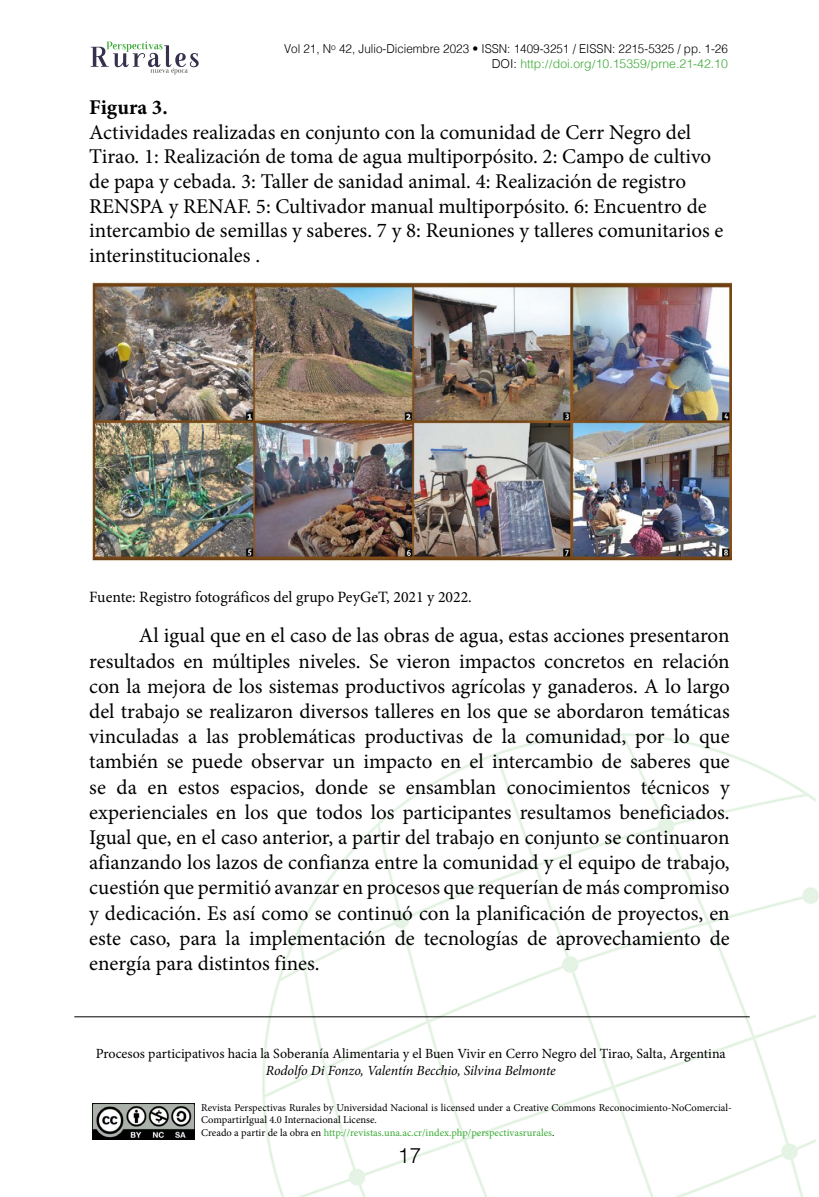
<style>
.page{position:relative;width:819px;height:1197px;background:#fff}
.page>*{position:absolute;margin:0;border:0;box-sizing:border-box;transform-origin:0 0}
.t1{font:21px/25.2px "Minion Pro";color:#000}
.t2{font:700 21px "Minion Pro";color:#000}
.t3{font:300 21px "Helvetica";color:#000}
.t4{font:15.75px "Minion Pro";color:#000}
.t5{font:14px "Minion Pro";color:#000}
.t6{font:italic 14px "Minion Pro";letter-spacing:-.01em;color:#000}
.t7{font:300 12.25px/14.7px "Helvetica";color:#000;text-align:right;scale:.95 1}
.t8{font:10.5px/12.6px "Minion Pro";color:#000}
.s1{color:#3aaa35}
.s2{font-family:"Minion Pro";font-weight:400;color:#3aaa35}
</style>
<div class="page">
<img style="left:263px;top:734px;width:556px;height:463px">
<svg style="left:91px;top:42px;width:108px;height:33px"></svg>
<img style="left:92px;top:1103px;width:103px;height:36px">
<hr style="left:74px;top:1017px;width:676px;height:1px;background:#000">
<img style="left:91px;top:281px;width:641px;height:280px">
<p class="t7" style="left:284px;top:41px;width:469px">Vol 21, N<sup>o</sup> 42, Julio-Diciembre 2023 • ISSN: 1409-3251 / EISSN: 2215-5325 / pp. 1-26<br>DOI: <span class="s1">http:</span><span class="s2">//</span><span class="s1">doi.org</span><span class="s2">/</span><span class="s1">10.15359</span><span class="s2">/</span><span class="s1">prne.21-42.10</span></p>
<p class="t2" style="left:89px;top:93px;width:80px">Figura 3.</p>
<p class="t1" style="left:89px;top:120px;width:636px;line-height:24.5px">Actividades realizadas en conjunto con la comunidad de Cerr Negro del Tirao. 1: Realización de toma de agua multiporpósito. 2: Campo de cultivo de papa y cebada. 3: Taller de sanidad animal. 4: Realización de registro RENSPA y RENAF. 5: Cultivador manual multiporpósito. 6: Encuentro de intercambio de semillas y saberes. 7 y 8: Reuniones y talleres comunitarios e interinstitucionales .</p>
<p class="t4" style="left:89px;top:587px;width:384px">Fuente: Registro fotográficos del grupo PeyGeT, 2021 y 2022.</p>
<p class="t1" style="left:89px;top:623px;width:642px;text-align:justify;text-indent:50px">Al igual que en el caso de las obras de agua, estas acciones presentaron resultados en múltiples niveles. Se vieron impactos concretos en relación con la mejora de los sistemas productivos agrícolas y ganaderos. A lo largo del trabajo se realizaron diversos talleres en los que se abordaron temáticas vinculadas a las problemáticas productivas de la comunidad, por lo que también se puede observar un impacto en el intercambio de saberes que se da en estos espacios, donde se ensamblan conocimientos técnicos y experienciales en los que todos los participantes resultamos beneficiados.<br>Igual que, en el caso anterior, a partir del trabajo en conjunto se continuaron afianzando los lazos de confianza entre la comunidad y el equipo de trabajo, cuestión que permitió avanzar en procesos que requerían de más compromiso y dedicación. Es así como se continuó con la planificación de proyectos, en este caso, para la implementación de tecnologías de aprovechamiento de energía para distintos fines.</p>
<p class="t5" style="left:96px;top:1044px;width:632px">Procesos participativos hacia la Soberanía Alimentaria y el Buen Vivir en Cerro Negro del Tirao, Salta, Argentina</p>
<p class="t6" style="left:266px;top:1061px;width:292px">Rodolfo Di Fonzo, Valentín Becchio, Silvina Belmonte</p>
<p class="t8" style="left:201px;top:1101px;width:532px">Revista Perspectivas Rurales by Universidad Nacional is licensed under a Creative Commons Reconocimiento-NoComercial-<br>CompartirIgual 4.0 Internacional License.<br>Creado a partir de la obra en <span class="s1">http://revistas.una.ac.cr/index.php/perspectivasrurales</span>.</p>
<p class="t3" style="left:398px;top:1138px;width:25px">17</p>
</div>
